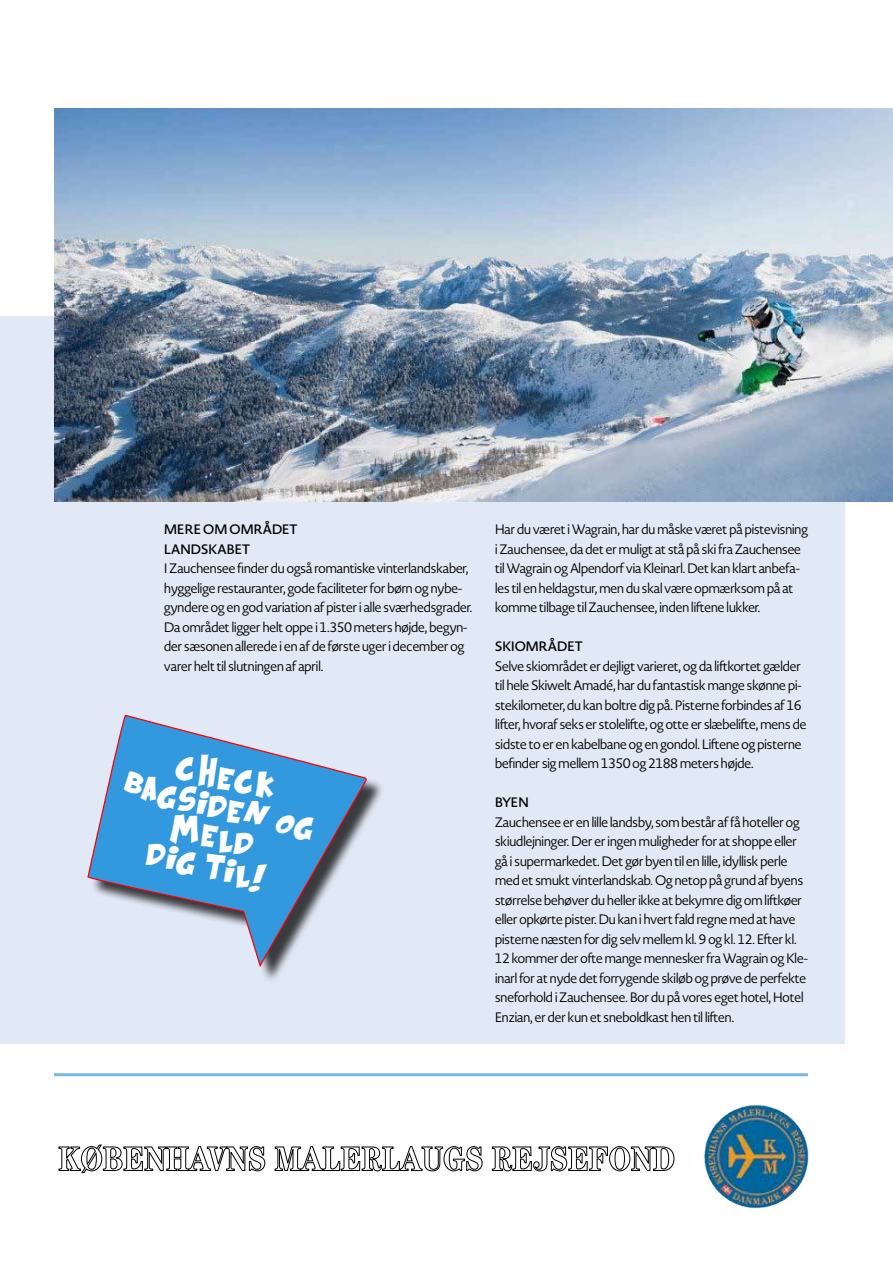
<style>
.page{position:relative;width:893px;height:1263px;background:#fff}
.page>*{position:absolute;margin:0;border:0;box-sizing:border-box;transform-origin:0 0}
.t1{font:900 18px/30px "Kraash";color:#fff;text-align:center}
.t2{font:13.5px/19.5px "Novel Display";color:#000}
.t3{font:600 13.5px/19.5px "Novel Display";color:#000}
</style>
<div class="page">
<img style="left:704px;top:1105px;width:105px;height:104px">
<svg style="left:58px;top:1144px;width:207px;height:29px"></svg>
<svg style="left:274px;top:1146px;width:209px;height:25px"></svg>
<svg style="left:492px;top:1146px;width:183px;height:25px"></svg>
<div style="left:0;top:316px;width:845px;height:728px;background:#e2e9f6"></div>
<hr style="left:54px;top:1073px;width:754px;height:3px;background:#78b7e4">
<img style="left:54px;top:109px;width:839px;height:392px">
<div style="left:90px;top:718px;width:295px;height:266px;background:#000;opacity:.75"></div>
<svg style="left:88px;top:714px;width:280px;height:255px"></svg>
<p class="t3" style="left:164px;top:520px;width:135px">MERE OM OMRÅDET<br>LANDSKABET</p>
<p class="t2" style="left:164px;top:559px;width:309px">I Zauchensee finder du også romantiske vinterlandskaber, hyggelige restauranter, gode faciliteter for børn og nybe&shy;gyndere og en god variation af pister i alle sværhedsgrader.<br>Da området ligger helt oppe i 1.350 meters højde, begyn&shy;der sæsonen allerede i en af de første uger i december og varer helt til slutningen af april.</p>
<h1 class="t1" style="left:134px;top:742px;width:198px;rotate:13deg">check bagsiden og meld<br>dig til!</h1>
<p class="t2" style="left:495px;top:520px;width:314px">Har du været i Wagrain, har du måske været på pistevisning i Zauchensee, da det er muligt at stå på ski fra Zauchensee til Wagrain og Alpendorf via Kleinarl. Det kan klart anbefa&shy;les til en heldagstur, men du skal være opmærksom på at komme tilbage til Zauchensee, inden liftene lukker.</p>
<p class="t3" style="left:495px;top:637px;width:89px">SKIOMRÅDET</p>
<p class="t2" style="left:495px;top:657px;width:313px">Selve skiområdet er dejligt varieret, og da liftkortet gælder til hele Skiwelt Amadé, har du fantastisk mange skønne pi&shy;stekilometer, du kan boltre dig på. Pisterne forbindes af 16 lifter, hvoraf seks er stolelifte, og otte er slæbelifte, mens de sidste to er en kabelbane og en gondol. Liftene og pisterne befinder sig mellem 1350 og 2188 meters højde.</p>
<p class="t3" style="left:495px;top:793px;width:35px">BYEN</p>
<p class="t2" style="left:495px;top:813px;width:314px">Zauchensee er en lille landsby, som består af få hoteller og skiudlejninger. Der er ingen muligheder for at shoppe eller gå i supermarkedet. Det gør byen til en lille, idyllisk perle med et smukt vinterlandskab. Og netop på grund af byens størrelse behøver du heller ikke at bekymre dig om liftkøer eller opkørte pister. Du kan i hvert fald regne med at have pisterne næsten for dig selv mellem kl. 9 og kl. 12. Efter kl.<br>12 kommer der ofte mange mennesker fra Wagrain og Kle&shy;inarl for at nyde det forrygende skiløb og prøve de perfekte sneforhold i Zauchensee. Bor du på vores eget hotel, Hotel Enzian, er der kun et sneboldkast hen til liften.</p>
</div>
